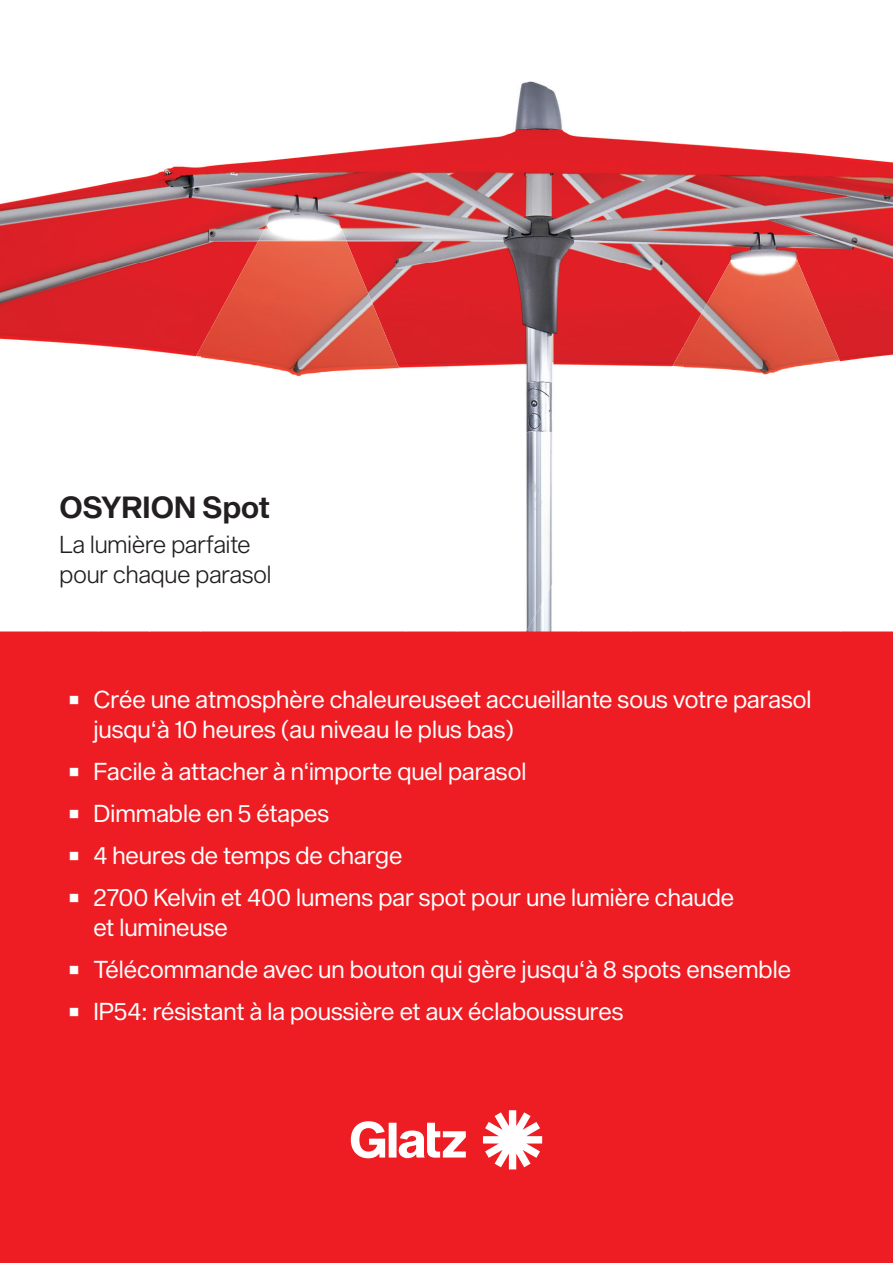
<style>
.page{position:relative;width:893px;height:1263px;background:#fff}
.page>*{position:absolute;margin:0;border:0;box-sizing:border-box;transform-origin:0 0}
.t1{font:30px "Sequel Sans Semi Bold Head";color:#231f20}
.t2{font:24px/42px "Sequel Sans Book Head";color:#fff}
.t3{font:24px/30px "Sequel Sans Light Head";color:#231f20}
</style>
<div class="page">
<div style="left:0;top:631px;width:893px;height:632px;background:#ee1d23"></div>
<img style="left:0;top:81px;width:893px;height:182px">
<img style="left:0;top:263px;width:200px;height:88px">
<img style="left:406px;top:263px;width:277px;height:53px">
<img style="left:841px;top:263px;width:52px;height:99px">
<img style="left:406px;top:316px;width:277px;height:105px">
<img style="left:526px;top:421px;width:27px;height:115px">
<img style="left:200px;top:226px;width:206px;height:151px">
<img style="left:149px;top:347px;width:52px;height:30px">
<img style="left:406px;top:384px;width:52px;height:37px">
<img style="left:683px;top:260px;width:158px;height:115px">
<img style="left:631px;top:345px;width:53px;height:76px">
<img style="left:526px;top:536px;width:26px;height:95px">
<svg style="left:351px;top:1110px;width:191px;height:59px"></svg>
<p class="t1" style="left:60px;top:486px;width:212px">OSYRION Spot</p>
<p class="t3" style="left:60px;top:530px;width:213px">La lumière parfaite pour chaque parasol</p>
<p class="t2" style="left:93px;top:686px;width:720px;line-height:30px">Crée une atmosphère chaleureuseet accueillante sous votre parasol jusqu‘à 10 heures (au niveau le plus bas)</p>
<p class="t2" style="left:93px;top:752px;width:642px">Facile à attacher à n‘importe quel parasol<br>Dimmable en 5 étapes<br>4 heures de temps de charge<br>2700 Kelvin et 400 lumens par spot pour une lumière chaude</p>
<p class="t2" style="left:93px;top:908px;width:699px">et lumineuse<br>Télécommande avec un bouton qui gère jusqu‘à 8 spots ensemble<br>IP54: résistant à la poussière et aux éclaboussures</p>
</div>
